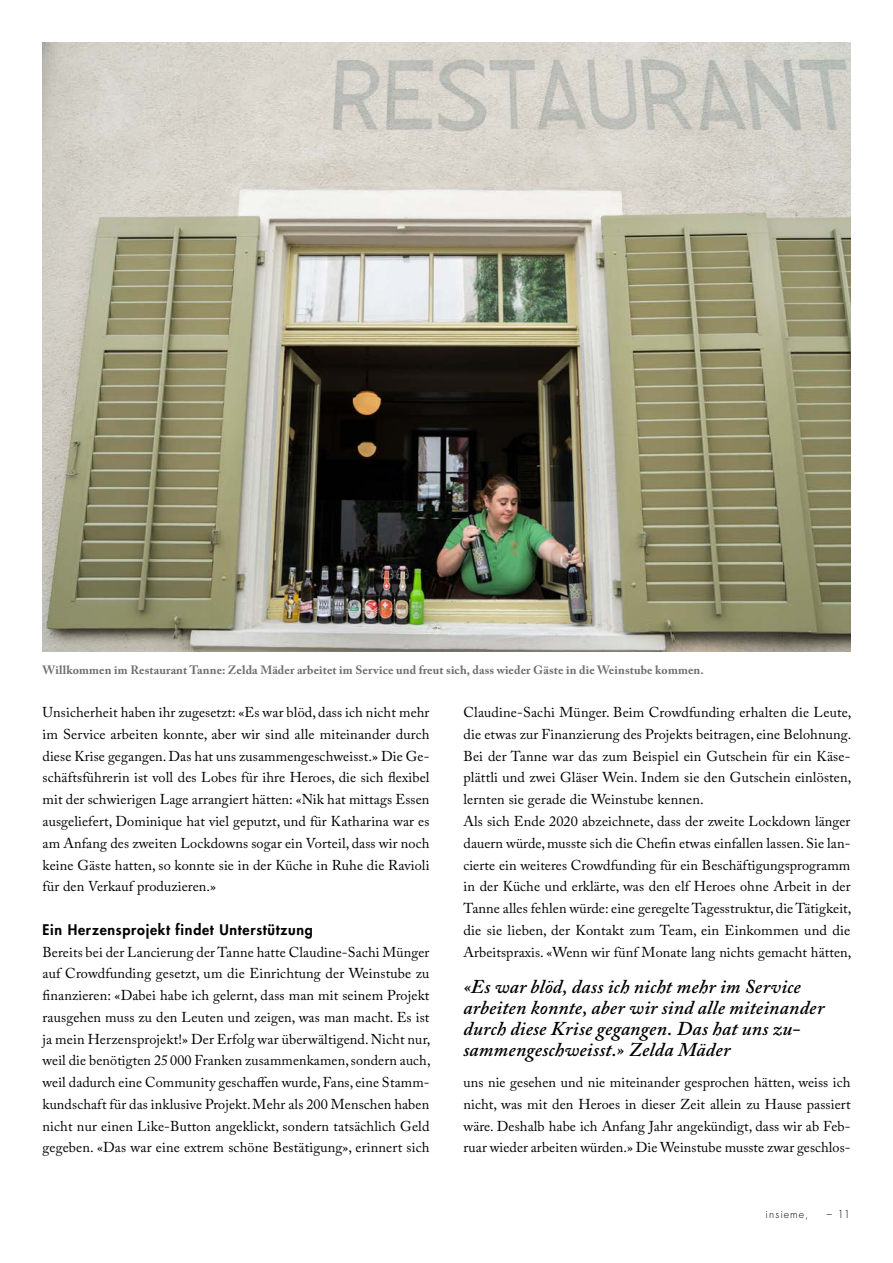
<style>
.page{position:relative;width:893px;height:1263px;background:#fff}
.page>*{position:absolute;margin:0;border:0;box-sizing:border-box;transform-origin:0 0}
.t1{font:italic 600 19.5px/21px "Adobe Caslon Pro";letter-spacing:.01em;color:#000}
.t2{font:14.25px/21.8px "Adobe Caslon Pro";letter-spacing:.01em;color:#000;text-align:justify}
.t3{font:800 14.25px "Futura Std";letter-spacing:.05em;color:#000}
.t4{font:700 12px "Adobe Caslon Pro";letter-spacing:.01em;color:#6e6e6e}
.t5{font:300 10.5px "Futura Std";letter-spacing:.1em;color:#000}
</style>
<div class="page">
<img style="left:43px;top:43px;width:807px;height:609px">
<p class="t4" style="left:43px;top:662px;width:663px">Willkommen im Restaurant Tanne: Zelda Mäder arbeitet im Service und freut sich, dass wieder Gäste in die Weinstube kommen.</p>
<p class="t2" style="left:43px;top:701px;width:389px">Unsicherheit haben ihr zugesetzt: «Es war blöd, dass ich nicht mehr im Service arbeiten konnte, aber wir sind alle miteinander durch diese Krise gegangen. Das hat uns zusammengeschweisst.» Die Ge&shy;schäftsführerin ist voll des Lobes für ihre Heroes, die sich flexibel mit der schwierigen Lage arrangiert hätten: «Nik hat mittags Essen ausgeliefert, Dominique hat viel geputzt, und für Katharina war es am Anfang des zweiten Lockdowns sogar ein Vorteil, dass wir noch keine Gäste hatten, so konnte sie in der Küche in Ruhe die Ravioli für den Verkauf produzieren.»</p>
<p class="t3" style="left:43px;top:920px;width:272px">Ein Herzensprojekt findet Unterstützung</p>
<p class="t2" style="left:43px;top:941px;width:390px">Bereits bei der Lancierung der Tanne hatte Claudine-Sachi Münger auf Crowdfunding gesetzt, um die Einrichtung der Weinstube zu finanzieren: «Dabei habe ich gelernt, dass man mit seinem Projekt rausgehen muss zu den Leuten und zeigen, was man macht. Es ist ja mein Herzensprojekt!» Der Erfolg war überwältigend. Nicht nur, weil die benötigten 25 000 Franken zusammenkamen, sondern auch, weil dadurch eine Community geschaffen wurde, Fans, eine Stamm&shy;kundschaft für das inklusive Projekt. Mehr als 200 Menschen haben nicht nur einen Like-Button angeklickt, sondern tatsächlich Geld gegeben. «Das war eine extrem schöne Bestätigung», erinnert sich</p>
<p class="t2" style="left:463px;top:701px;width:389px;text-align:left">Claudine-Sachi Münger. Beim Crowdfunding erhalten die Leute, die etwas zur Finanzierung des Projekts beitragen, eine Belohnung.<br>Bei der Tanne war das zum Beispiel ein Gutschein für ein Käse&shy;plättli und zwei Gläser Wein. Indem sie den Gutschein einlösten, lernten sie gerade die Weinstube kennen.<br>Als sich Ende 2020 abzeichnete, dass der zweite Lockdown länger dauern würde, musste sich die Chefin etwas einfallen lassen. Sie lan&shy;cierte ein weiteres Crowdfunding für ein Beschäftigungsprogramm in der Küche und erklärte, was den elf Heroes ohne Arbeit in der Tanne alles fehlen würde: eine geregelte Tagesstruktur, die Tätigkeit, die sie lieben, der Kontakt zum Team, ein Einkommen und die Arbeitspraxis. «Wenn wir fünf Monate lang nichts gemacht hätten,</p>
<h1 class="t1" style="left:463px;top:975px;width:362px">«Es war blöd, dass ich nicht mehr im Service arbeiten konnte, aber wir sind alle miteinander durch diese Krise gegangen. Das hat uns zu&shy;sammengeschweisst.» Zelda Mäder</h1>
<p class="t2" style="left:463px;top:1071px;width:389px">uns nie gesehen und nie miteinander gesprochen hätten, weiss ich nicht, was mit den Heroes in dieser Zeit allein zu Hause passiert wäre. Deshalb habe ich Anfang Jahr angekündigt, dass wir ab Feb&shy;ruar wieder arbeiten würden.» Die Weinstube musste zwar geschlos-</p>
<p class="t5" style="left:766px;top:1207px;width:44px">insieme,</p>
<p class="t5" style="left:827px;top:1207px;width:25px">– 11</p>
</div>
